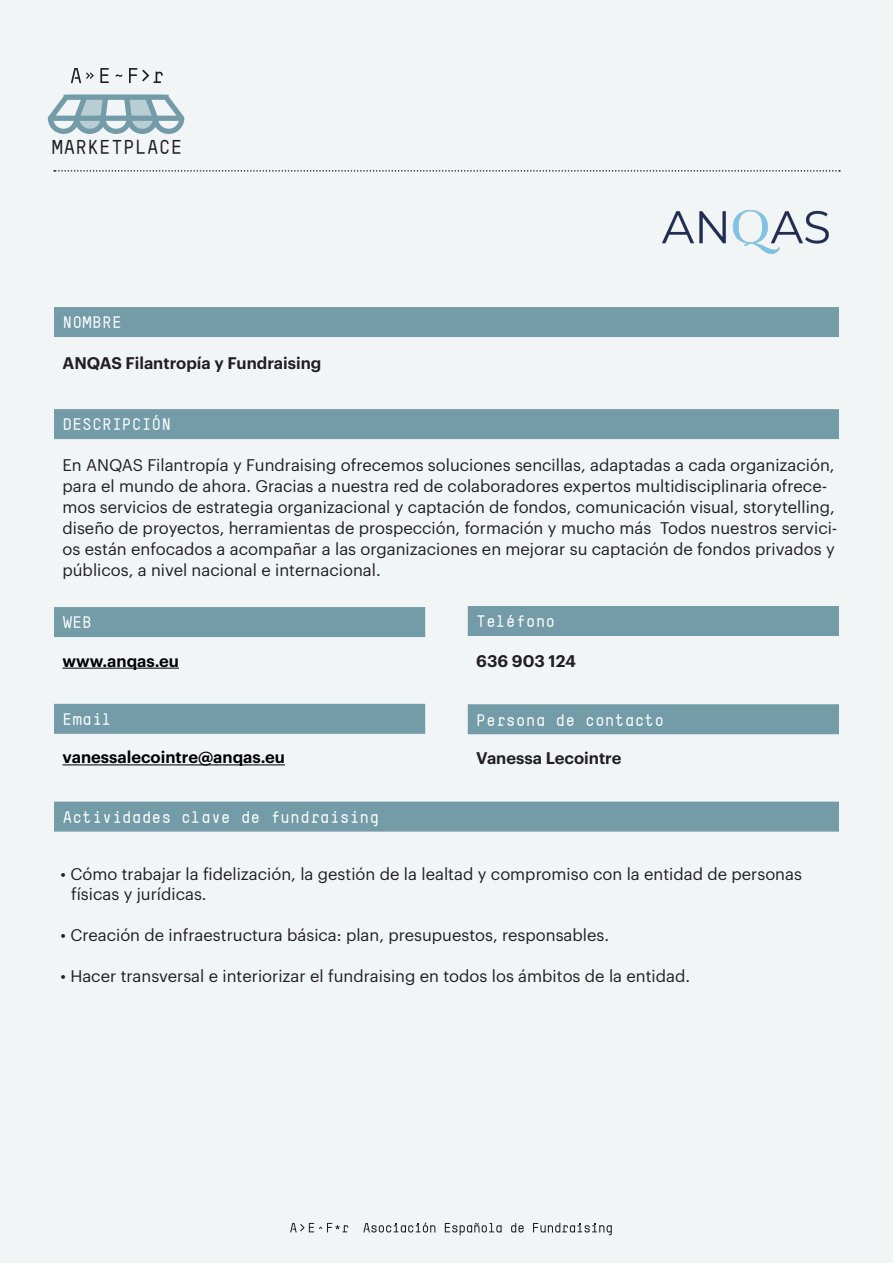
<style>
.page{position:relative;width:893px;height:1263px;background:#f1f5f6}
.page>*{position:absolute;margin:0;border:0;box-sizing:border-box;transform-origin:0 0}
.t1{font:700 19.95px "T Star Mono Round";color:#231f20}
.t2{font:16.5px/21px "Graphik";color:#231f20}
.Campos{font:700 16.5px "T Star Mono Round";color:#fff}
.t3{font:600 16.5px "Graphik";color:#231f20}
.t4{font:600 16.5px "Graphik";color:#000}
</style>
<div class="page">
<img style="left:662px;top:209px;width:167px;height:45px">
<div style="left:54px;top:307px;width:785px;height:30px;background:#749ca8"></div>
<div style="left:54px;top:409px;width:785px;height:30px;background:#749ca8"></div>
<div style="left:54px;top:607px;width:371px;height:30px;background:#749ca8"></div>
<hr style="left:63px;top:668px;width:116px;height:1px;background:#000">
<div style="left:468px;top:606px;width:371px;height:30px;background:#749ca8"></div>
<div style="left:54px;top:704px;width:371px;height:30px;background:#749ca8"></div>
<hr style="left:63px;top:764px;width:222px;height:1px;background:#000">
<div style="left:468px;top:704px;width:371px;height:30px;background:#749ca8"></div>
<div style="left:54px;top:802px;width:785px;height:30px;background:#749ca8"></div>
<svg style="left:290px;top:1223px;width:58px;height:9px"></svg>
<svg style="left:445px;top:1223px;width:57px;height:12px"></svg>
<svg style="left:511px;top:1223px;width:13px;height:9px"></svg>
<svg style="left:533px;top:1223px;width:79px;height:12px"></svg>
<svg style="left:363px;top:1222px;width:72px;height:10px"></svg>
<svg style="left:115px;top:74px;width:7px;height:3px"></svg>
<svg style="left:100px;top:68px;width:9px;height:15px"></svg>
<svg style="left:129px;top:68px;width:34px;height:15px"></svg>
<svg style="left:71px;top:68px;width:23px;height:15px"></svg>
<svg style="left:54px;top:170px;width:786px;height:2px"></svg>
<svg style="left:48px;top:95px;width:136px;height:39px"></svg>
<p class="t1" style="left:52px;top:135px;width:133px">MARKETPLACE</p>
<p class="Campos" style="left:63px;top:313px;width:61px">NOMBRE</p>
<p class="t3" style="left:63px;top:350px;width:260px">ANQAS Filantropía y Fundraising</p>
<p class="Campos" style="left:63px;top:415px;width:110px">DESCRIPCIÓN</p>
<p class="t2" style="left:63px;top:453px;width:776px">En ANQAS Filantropía y Fundraising ofrecemos soluciones sencillas, adaptadas a cada organización, para el mundo de ahora. Gracias a nuestra red de colaboradores expertos multidisciplinaria ofrece&shy;mos servicios de estrategia organizacional y captación de fondos, comunicación visual, storytelling, diseño de proyectos, herramientas de prospección, formación y mucho más Todos nuestros servici&shy;os están enfocados a acompañar a las organizaciones en mejorar su captación de fondos privados y públicos, a nivel nacional e internacional.</p>
<p class="Campos" style="left:63px;top:613px;width:31px">WEB</p>
<p class="t4" style="left:63px;top:648px;width:118px">www.anqas.eu</p>
<p class="Campos" style="left:476px;top:611px;width:81px">Teléfono</p>
<p class="t3" style="left:476px;top:648px;width:101px">636 903 124</p>
<p class="Campos" style="left:63px;top:709px;width:51px">Email</p>
<p class="t4" style="left:63px;top:745px;width:224px">vanessalecointre@anqas.eu</p>
<p class="Campos" style="left:63px;top:807px;width:318px">Actividades clave de fundraising</p>
<p class="Campos" style="left:476px;top:710px;width:190px">Persona de contacto</p>
<p class="t3" style="left:476px;top:745px;width:147px">Vanessa Lecointre</p>
<p class="t2" style="left:71px;top:863px;width:732px;line-height:19.8px;text-indent:-10px">• Cómo trabajar la fidelización, la gestión de la lealtad y compromiso con la entidad de personas físicas y jurídicas.</p>
<p class="t2" style="left:61px;top:923px;width:550px">• Creación de infraestructura básica: plan, presupuestos, responsables.</p>
<p class="t2" style="left:61px;top:964px;width:631px">• Hacer transversal e interiorizar el fundraising en todos los ámbitos de la entidad.</p>
</div>
